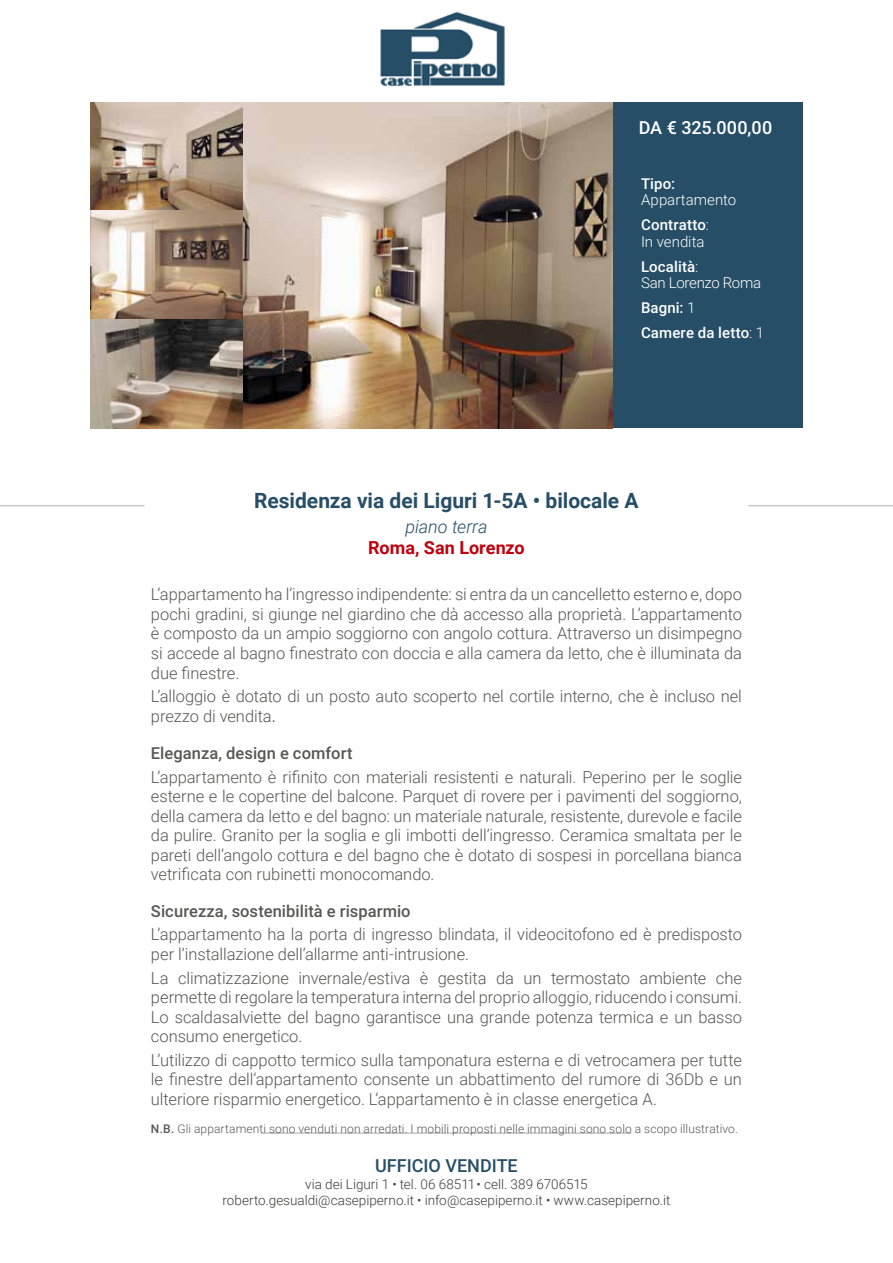
<style>
.page{position:relative;width:893px;height:1263px;background:#fff}
.page>*{position:absolute;margin:0;border:0;box-sizing:border-box;transform-origin:0 0}
.t1{font:700 21px "Roboto";color:#264e67}
.t2{font:700 18px "Roboto";color:#bf000d}
.t3{font:500 18px "Roboto";color:#264e67}
.t4{font:500 18px "Roboto";letter-spacing:.005em;color:#fff}
.t5{font:italic 300 18px "Roboto";letter-spacing:-.005em;color:#264e67}
.t6{font:300 16.5px/19.5px "Roboto";letter-spacing:-.005em;color:#575756;text-align:justify}
.t7{font:500 16.5px "Roboto";color:#575756}
.t8{font:500 15px/25px "Roboto";letter-spacing:.01em;color:#fff}
.t9{font:300 15px/25px "Roboto";color:#fff}
.t10{font:300 13.5px/16.5px "Roboto";letter-spacing:.005em;color:#3c3c3b;text-align:center}
.t11{font:300 12px "Roboto";letter-spacing:.01em;color:#575756}
.s1{font-weight:500}
.s2{font-weight:300}
.s3{font-family:"Helvetica Neue";font-stretch:condensed;color:#3c3c3b}
</style>
<div class="page">
<hr style="left:261px;top:1132px;width:370px;height:2px;background:#c6c6c6">
<img style="left:380px;top:11px;width:125px;height:76px">
<div style="left:611px;top:102px;width:192px;height:326px;background:#264e67"></div>
<img style="left:90px;top:102px;width:522px;height:326px">
<hr style="left:0;top:505px;width:145px;height:1px;background:#c6c6c6">
<hr style="left:748px;top:505px;width:145px;height:1px;background:#c6c6c6">
<p class="t4" style="left:639px;top:115px;width:135px">DA € 325.000,00</p>
<p class="t8" style="left:641px;top:170px;width:36px">Tipo:</p>
<p class="t9" style="left:641px;top:187px;width:97px">Appartamento<br><span class="s1">Contratto</span>:</p>
<p class="t9" style="left:641px;top:228px;width:65px">In vendita<br><span class="s1">Località</span>:</p>
<p class="t8" style="left:641px;top:270px;width:125px"><span class="s2">San Lorenzo Roma<br></span>Bagni: <span class="s2">1<br></span>Camere da letto<span class="s2">: 1</span></p>
<p class="t1" style="left:254px;top:485px;width:386px">Residenza via dei Liguri 1-5A • bilocale A</p>
<p class="t5" style="left:405px;top:514px;width:84px">piano terra</p>
<p class="t2" style="left:368px;top:535px;width:158px">Roma, San Lorenzo</p>
<p class="t6" style="left:151px;top:584px;width:593px">L’appartamento ha l’ingresso indipendente: si entra da un cancelletto esterno e, dopo pochi gradini, si giunge nel giardino che dà accesso alla proprietà. L’appartamento è composto da un ampio soggiorno con angolo cottura. Attraverso un disimpegno si accede al bagno finestrato con doccia e alla camera da letto, che è illuminata da due finestre.</p>
<p class="t6" style="left:151px;top:686px;width:592px">L’alloggio è dotato di un posto auto scoperto nel cortile interno, che è incluso nel prezzo di vendita<span class="s3">.</span></p>
<p class="t7" style="left:151px;top:741px;width:203px">Eleganza, design e comfort</p>
<p class="t6" style="left:151px;top:766px;width:593px">L’appartamento è rifinito con materiali resistenti e naturali. Peperino per le soglie esterne e le copertine del balcone. Parquet di rovere per i pavimenti del soggiorno, della camera da letto e del bagno: un materiale naturale, resistente, durevole e facile da pulire. Granito per la soglia e gli imbotti dell’ingresso. Ceramica smaltata per le pareti dell’angolo cottura e del bagno che è dotato di sospesi in porcellana bianca vetrificata con rubinetti monocomando.</p>
<p class="t7" style="left:151px;top:899px;width:261px">Sicurezza, sostenibilità e risparmio</p>
<p class="t6" style="left:151px;top:924px;width:593px">L’appartamento ha la porta di ingresso blindata, il videocitofono ed è predisposto per l’installazione dell’allarme anti-intrusione.</p>
<p class="t6" style="left:151px;top:967px;width:593px">La climatizzazione invernale/estiva è gestita da un termostato ambiente che permette di regolare la temperatura interna del proprio alloggio, riducendo i consumi.<br>Lo scaldasalviette del bagno garantisce una grande potenza termica e un basso consumo energetico.</p>
<p class="t6" style="left:151px;top:1050px;width:593px">L’utilizzo di cappotto termico sulla tamponatura esterna e di vetrocamera per tutte le finestre dell’appartamento consente un abbattimento del rumore di 36Db e un ulteriore risparmio energetico. L’appartamento è in classe energetica A.</p>
<p class="t11" style="left:151px;top:1120px;width:588px"><span class="s1">N.B.</span> Gli appartamenti sono venduti non arredati. I mobili proposti nelle immagini sono solo a scopo illustrativo.</p>
<p class="t3" style="left:375px;top:1153px;width:144px">UFFICIO VENDITE</p>
<p class="t10" style="left:222px;top:1175px;width:449px">via dei Liguri 1 • tel. 06 68511 • cell. 389 6706515 roberto.gesualdi@casepiperno.it • info@casepiperno.it • www.casepiperno.it</p>
</div>
